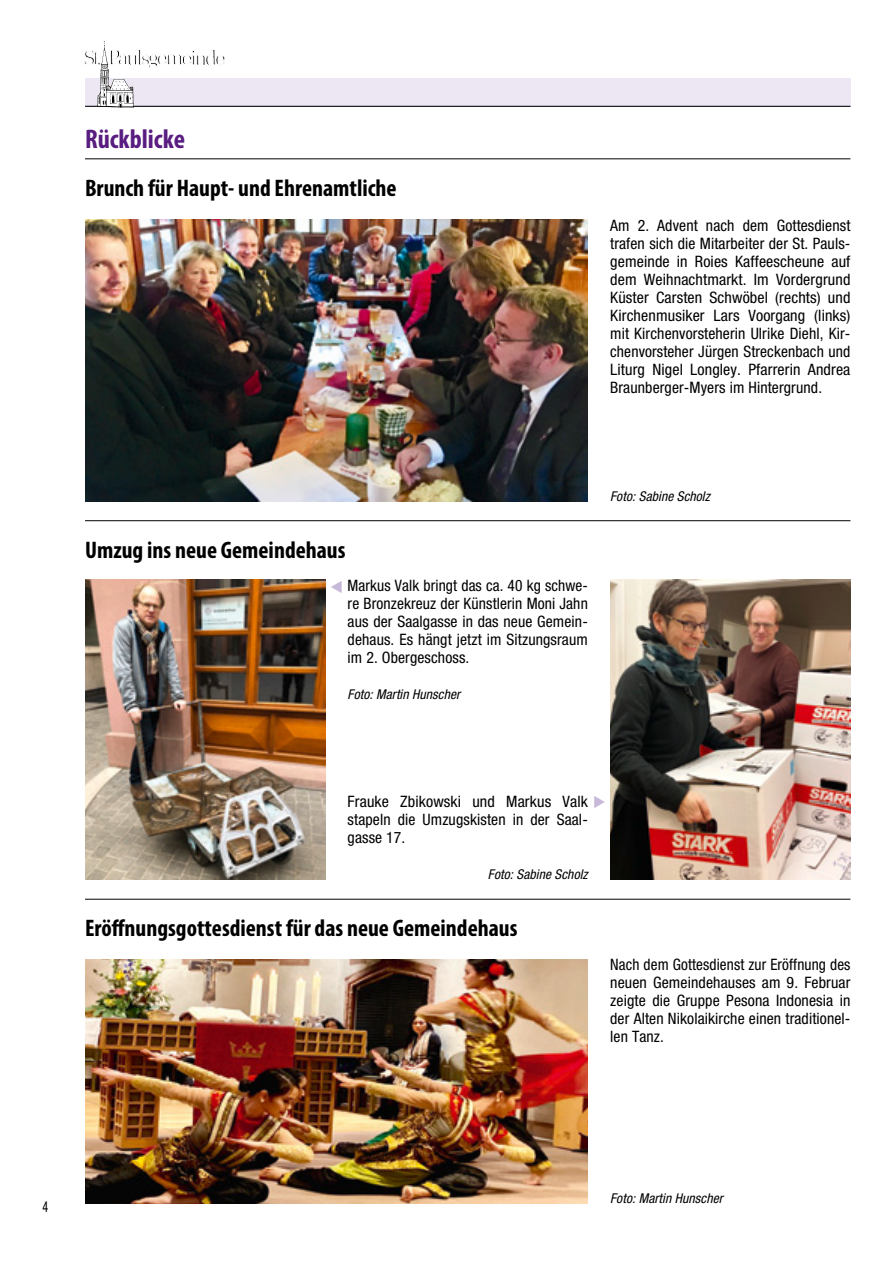
<style>
.page{position:relative;width:893px;height:1263px;background:#fff}
.page>*{position:absolute;margin:0;border:0;box-sizing:border-box;transform-origin:0 0}
.Grundtext{font:700 condensed 27px "Myriad Pro";color:#591d81}
.Grundtext-2{font:700 condensed 24px "Myriad Pro";color:#000}
.Grundtext-3{font:condensed 15.75px/18px "Helvetica Neue LT Std";letter-spacing:.01em;color:#000;text-align:justify}
.Grundtext_Grundlinie{font:condensed 15.75px/18px "Helvetica Neue LT Std";letter-spacing:.01em;color:#000;text-align:justify}
.t1{font:condensed 15px "Helvetica Neue LT Std";color:#000;scale:.8 1}
.Grundtext_Grundlinie-2{font:italic condensed 13.5px "Helvetica Neue LT Std";letter-spacing:.01em;color:#000}
.Grundtext-4{font:italic condensed 13.5px "Helvetica Neue LT Std";letter-spacing:.01em;color:#000}
</style>
<div class="page">
<div style="left:85px;top:78px;width:765px;height:29px;background:#ece7f3"></div>
<hr style="left:85px;top:106px;width:765px;height:1px;background:#000">
<svg style="left:84px;top:48px;width:141px;height:59px"></svg>
<hr style="left:85px;top:158px;width:765px;height:1px;background:#000">
<hr style="left:85px;top:520px;width:765px;height:1px;background:#000">
<img style="left:85px;top:959px;width:503px;height:244px">
<img style="left:85px;top:219px;width:503px;height:282px">
<img style="left:85px;top:580px;width:240px;height:299px">
<img style="left:610px;top:580px;width:240px;height:299px">
<hr style="left:85px;top:899px;width:765px;height:1px;background:#000">
<p class="Grundtext" style="left:85px;top:122px;width:102px">Rückblicke</p>
<p class="Grundtext-2" style="left:85px;top:173px;width:313px">Brunch für Haupt- und Ehrenamtliche</p>
<p class="Grundtext-3" style="left:610px;top:217px;width:242px">Am 2. Advent nach dem Gottesdienst trafen sich die Mitarbeiter der St. Pauls&shy;gemeinde in Roies Kaffeescheune auf dem Weihnachtmarkt. Im Vordergrund Küster Carsten Schwöbel (rechts) und Kirchenmusiker Lars Voorgang (links) mit Kirchenvorsteherin Ulrike Diehl, Kir&shy;chenvorsteher Jürgen Streckenbach und Liturg Nigel Longley. Pfarrerin Andrea Braunberger-Myers im Hintergrund.</p>
<p class="Grundtext-2" style="left:85px;top:534px;width:262px">Umzug ins neue Gemeindehaus</p>
<p class="Grundtext-3" style="left:348px;top:576px;width:242px">Markus Valk bringt das ca. 40 kg schwe&shy;re Bronzekreuz der Künstlerin Moni Jahn aus der Saalgasse in das neue Gemein&shy;dehaus. Es hängt jetzt im Sitzungsraum im 2. Obergeschoss.</p>
<p class="Grundtext_Grundlinie-2" style="left:348px;top:687px;width:114px">Foto: Martin Hunscher</p>
<p class="Grundtext-4" style="left:610px;top:489px;width:101px">Foto: Sabine Scholz</p>
<p class="Grundtext_Grundlinie" style="left:348px;top:793px;width:242px">Frauke Zbikowski und Markus Valk stapeln die Umzugskisten in der Saal&shy;gasse 17.</p>
<p class="Grundtext_Grundlinie-2" style="left:488px;top:867px;width:101px">Foto: Sabine Scholz</p>
<p class="Grundtext-2" style="left:85px;top:913px;width:434px">Eröffnungsgottesdienst für das neue Gemeindehaus</p>
<p class="Grundtext-3" style="left:610px;top:955px;width:242px">Nach dem Gottesdienst zur Eröffnung des neuen Gemeindehauses am 9. Februar zeigte die Gruppe Pesona Indonesia in der Alten Nikolaikirche einen traditionel&shy;len Tanz.</p>
<p class="t1" style="left:43px;top:1198px;width:9px">4</p>
<p class="Grundtext_Grundlinie-2" style="left:610px;top:1191px;width:114px">Foto: Martin Hunscher</p>
</div>
